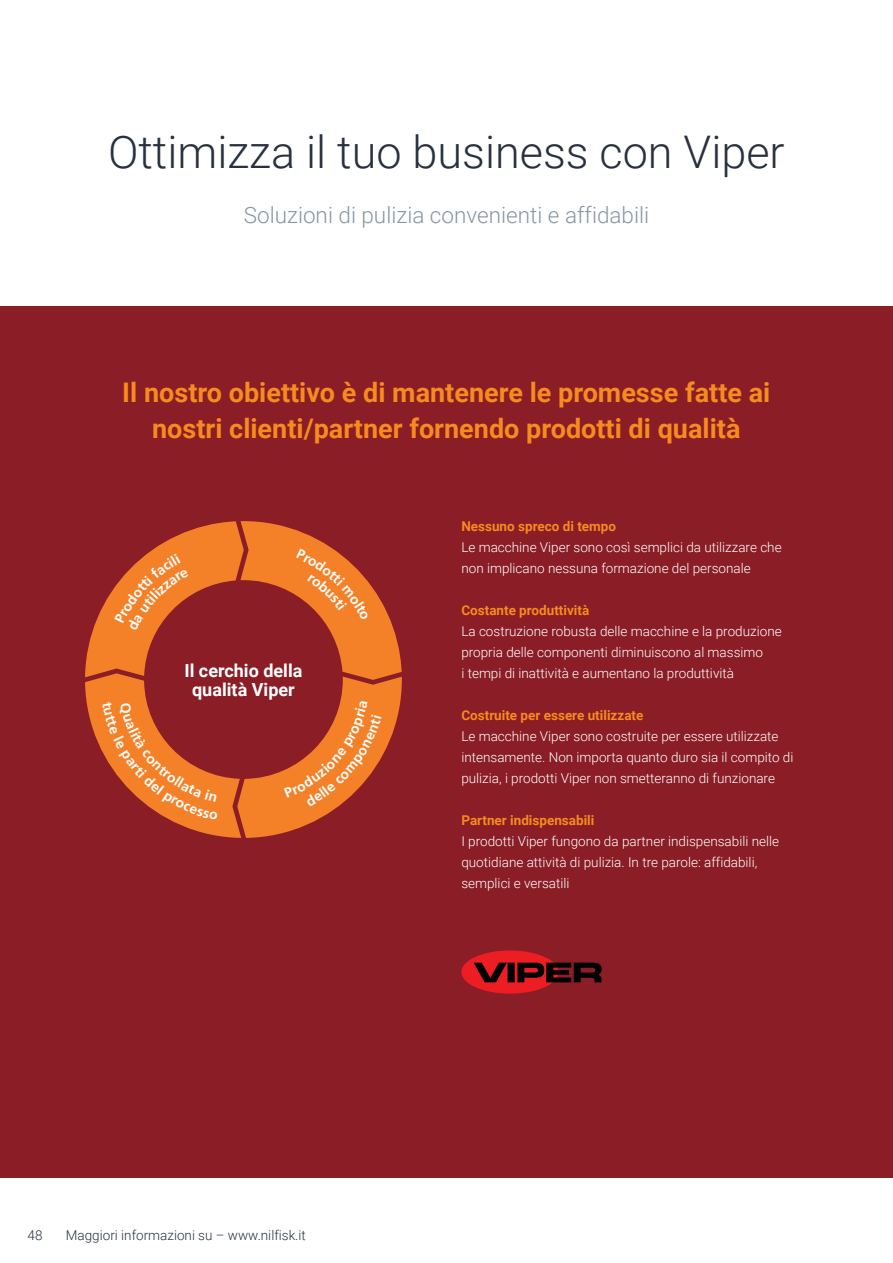
<style>
.page{position:relative;width:893px;height:1263px;background:#fff}
.page>*{position:absolute;margin:0;border:0;box-sizing:border-box;transform-origin:0 0}
.t1{font:300 45px "Roboto";color:#29313f}
.t2{font:700 27px/36px "Roboto";color:#f68b1f;text-align:center}
.t3{font:300 22.5px "Roboto";color:#8796a3}
.t4{font:700 18px/19.5px "Roboto";color:#fff;text-align:center}
.t5{font:300 13.5px/21px "Roboto";color:#fff}
.t6{font:700 13.5px "Roboto";color:#f68b1f}
.t7{font:300 13.5px "Roboto";color:#29313f}
</style>
<div class="page">
<div style="left:0;top:307px;width:893px;height:871px;background:#8a1d25"></div>
<div style="left:461px;top:950px;width:98px;height:44px;background:#ed1d24;border-radius:50%"></div>
<svg style="left:474px;top:963px;width:128px;height:19px"></svg>
<svg style="left:85px;top:521px;width:317px;height:317px"></svg>
<h1 class="t1" style="left:108px;top:120px;width:678px">Ottimizza il tuo business con Viper</h1>
<h3 class="t3" style="left:244px;top:199px;width:407px">Soluzioni di pulizia convenienti e affidabili</h3>
<h2 class="t2" style="left:122px;top:373px;width:650px">Il nostro obiettivo è di mantenere le promesse fatte ai nostri clienti/partner fornendo prodotti di qualità</h2>
<h3 class="t4" style="left:184px;top:660px;width:119px">Il cerchio della qualità Viper</h3>
<p class="t7" style="left:28px;top:1225px;width:16px">48</p>
<p class="t7" style="left:66px;top:1225px;width:241px">Maggiori informazioni su – www.nilfisk.it</p>
<p class="t6" style="left:461px;top:517px;width:156px">Nessuno spreco di tempo</p>
<p class="t5" style="left:461px;top:536px;width:322px">Le macchine Viper sono così semplici da utilizzare che non implicano nessuna formazione del personale</p>
<p class="t6" style="left:461px;top:601px;width:129px">Costante produttività</p>
<p class="t5" style="left:461px;top:620px;width:322px">La costruzione robusta delle macchine e la produzione propria delle componenti diminuiscono al massimo<br>i tempi di inattività e aumentano la produttività</p>
<p class="t6" style="left:461px;top:706px;width:184px">Costruite per essere utilizzate</p>
<p class="t5" style="left:461px;top:725px;width:334px">Le macchine Viper sono costruite per essere utilizzate intensamente. Non importa quanto duro sia il compito di pulizia, i prodotti Viper non smetteranno di funzionare</p>
<p class="t6" style="left:461px;top:811px;width:135px">Partner indispensabili</p>
<p class="t5" style="left:461px;top:830px;width:319px">I prodotti Viper fungono da partner indispensabili nelle quotidiane attività di pulizia. In tre parole: affidabili, semplici e versatili</p>
</div>
